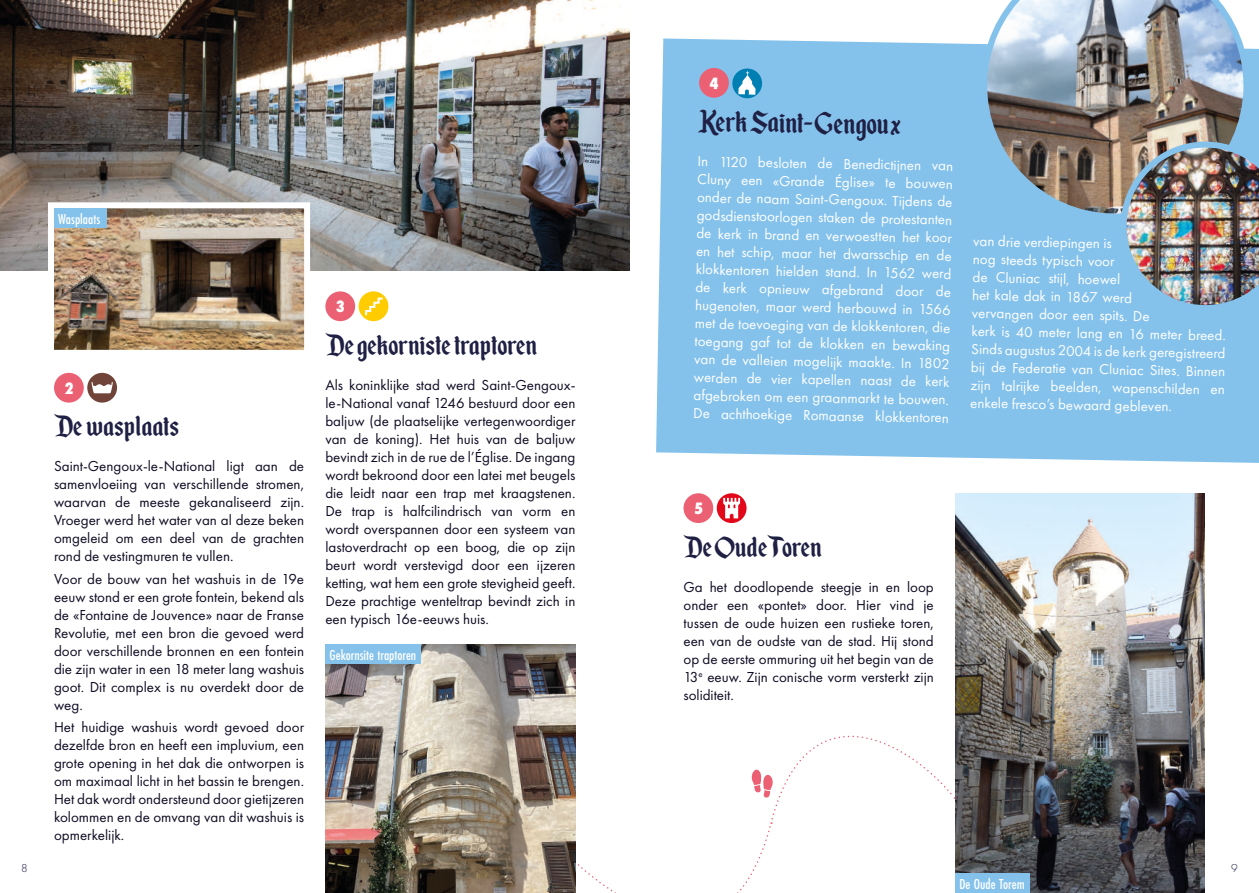
<style>
.page{position:relative;width:1259px;height:893px;background:#fff}
.page>*{position:absolute;margin:0;border:0;box-sizing:border-box;transform-origin:0 0}
.t1{font:36px "Enchanted Land";color:#1f2044}
.t2{font:34.5px "Enchanted Land";color:#1f2044}
.t3{font:800 condensed 15.15px "Futura";color:#fff}
.t4{font:15px/18px "Futura PT";color:#0f0b22;text-align:justify}
.t5{font:15px/18px "Futura PT";color:#fff;text-align:justify}
.t6{font:500 15px "Futura PT Cond";color:#fff}
.t7{font:300 12px "Futura PT";color:#1f2044}
</style>
<div class="page">
<img style="left:0;top:0;width:629px;height:270px">
<img style="left:45px;top:199px;width:268px;height:151px">
<img style="left:955px;top:493px;width:250px;height:400px">
<div style="left:683px;top:493px;width:30px;height:30px;background:#ec6074;border-radius:50%"></div>
<svg style="left:717px;top:493px;width:29px;height:30px"></svg>
<svg style="left:723px;top:498px;width:17px;height:20px"></svg>
<div style="left:54px;top:373px;width:30px;height:30px;background:#ec6074;border-radius:50%"></div>
<div style="left:87px;top:373px;width:30px;height:30px;background:#71443a;border-radius:50%"></div>
<svg style="left:91px;top:382px;width:22px;height:11px"></svg>
<div style="left:325px;top:291px;width:30px;height:30px;background:#ec6074;border-radius:50%"></div>
<div style="left:359px;top:291px;width:29px;height:30px;background:#fc0;border-radius:50%"></div>
<svg style="left:365px;top:298px;width:18px;height:17px"></svg>
<div style="left:656px;top:38px;width:603px;height:425px;background:#84c2ec"></div>
<div style="left:699px;top:68px;width:30px;height:30px;background:#ec6074;border-radius:50%"></div>
<svg style="left:732px;top:68px;width:30px;height:31px"></svg>
<svg style="left:738px;top:71px;width:17px;height:24px"></svg>
<img style="left:978px;top:0;width:274px;height:223px">
<img style="left:1120px;top:142px;width:139px;height:169px">
<img style="left:325px;top:644px;width:250px;height:249px">
<div style="left:54px;top:208px;width:52px;height:20px;background:#84c2ec"></div>
<div style="left:955px;top:873px;width:74px;height:20px;background:#84c2ec"></div>
<div style="left:325px;top:644px;width:96px;height:20px;background:#84c2ec"></div>
<svg style="left:549px;top:680px;width:406px;height:213px"></svg>
<p class="t6" style="left:58px;top:210px;width:43px">Wasplaats</p>
<p class="t3" style="left:65px;top:378px;width:11px">2</p>
<h2 class="t2" style="left:54px;top:407px;width:127px">De wasplaats</h2>
<p class="t4" style="left:54px;top:457px;width:252px">Saint-Gengoux-le-National ligt aan de samenvloeiing van verschillende stromen, waarvan de meeste gekanaliseerd zijn.<br>Vroeger werd het water van al deze beken omgeleid om een deel van de grachten rond de vestingmuren te vullen.</p>
<p class="t4" style="left:54px;top:570px;width:252px">Voor de bouw van het washuis in de 19e eeuw stond er een grote fontein, bekend als de «Fontaine de Jouvence» naar de Franse Revolutie, met een bron die gevoed werd door verschillende bronnen en een fontein die zijn water in een 18 meter lang washuis goot. Dit complex is nu overdekt door de weg.</p>
<p class="t4" style="left:54px;top:718px;width:252px">Het huidige washuis wordt gevoed door dezelfde bron en heeft een impluvium, een grote opening in het dak die ontworpen is om maximaal licht in het bassin te brengen.<br>Het dak wordt ondersteund door gietijzeren kolommen en de omvang van dit washuis is opmerkelijk.</p>
<p class="t3" style="left:336px;top:296px;width:11px">3</p>
<h2 class="t2" style="left:325px;top:325px;width:213px">De gekorniste traptoren</h2>
<p class="t4" style="left:325px;top:376px;width:252px">Als koninklijke stad werd Saint-Gengoux&shy;le-National vanaf 1246 bestuurd door een baljuw (de plaatselijke vertegenwoordiger van de koning). Het huis van de baljuw bevindt zich in de rue de l’Église. De ingang wordt bekroond door een latei met beugels die leidt naar een trap met kraagstenen.<br>De trap is halfcilindrisch van vorm en wordt overspannen door een systeem van lastoverdracht op een boog, die op zijn beurt wordt verstevigd door een ijzeren ketting, wat hem een grote stevigheid geeft.<br>Deze prachtige wenteltrap bevindt zich in een typisch 16e-eeuws huis.</p>
<p class="t6" style="left:330px;top:646px;width:88px">Gekornsite traptoren</p>
<h1 class="t1" style="left:699px;top:100px;width:204px;rotate:1deg">Kerk Saint-Gengoux</h1>
<p class="t5" style="left:698px;top:152px;width:257px;rotate:1deg">In 1120 besloten de Benedictijnen van Cluny een «Grande Église» te bouwen onder de naam Saint-Gengoux. Tijdens de godsdienstoorlogen staken de protestanten de kerk in brand en verwoestten het koor en het schip, maar het dwarsschip en de klokkentoren hielden stand. In 1562 werd de kerk opnieuw afgebrand door de hugenoten, maar werd herbouwd in 1566 met de toevoeging van de klokkentoren, die toegang gaf tot de klokken en bewaking van de valleien mogelijk maakte. In 1802 werden de vier kapellen naast de kerk afgebroken om een graanmarkt te bouwen.<br>De achthoekige Romaanse klokkentoren</p>
<p class="t5" style="left:973px;top:232px;width:256px;text-align:left;rotate:1deg">van drie verdiepingen is<br>nog steeds typisch voor<br>de Cluniac stijl, hoewel<br>het kale dak in 1867 werd<br>vervangen door een spits. De<br>kerk is 40 meter lang en 16 meter breed.<br>Sinds augustus 2004 is de kerk geregistreerd bij de Federatie van Cluniac Sites. Binnen zijn talrijke beelden, wapenschilden en enkele fresco’s bewaard gebleven.</p>
<p class="t3" style="left:694px;top:498px;width:11px">5</p>
<h2 class="t2" style="left:683px;top:527px;width:140px">De OudeToren</h2>
<p class="t4" style="left:683px;top:578px;width:252px">Ga het doodlopende steegje in en loop onder een «pontet» door. Hier vind je tussen de oude huizen een rustieke toren, een van de oudste van de stad. Hij stond op de eerste ommuring uit het begin van de 13<sup>e</sup> eeuw. Zijn conische vorm versterkt zijn soliditeit.</p>
<p class="t7" style="left:21px;top:861px;width:8px">8</p>
<p class="t7" style="left:1231px;top:861px;width:8px">9</p>
<p class="t6" style="left:959px;top:875px;width:67px">De Oude Torem</p>
</div>
